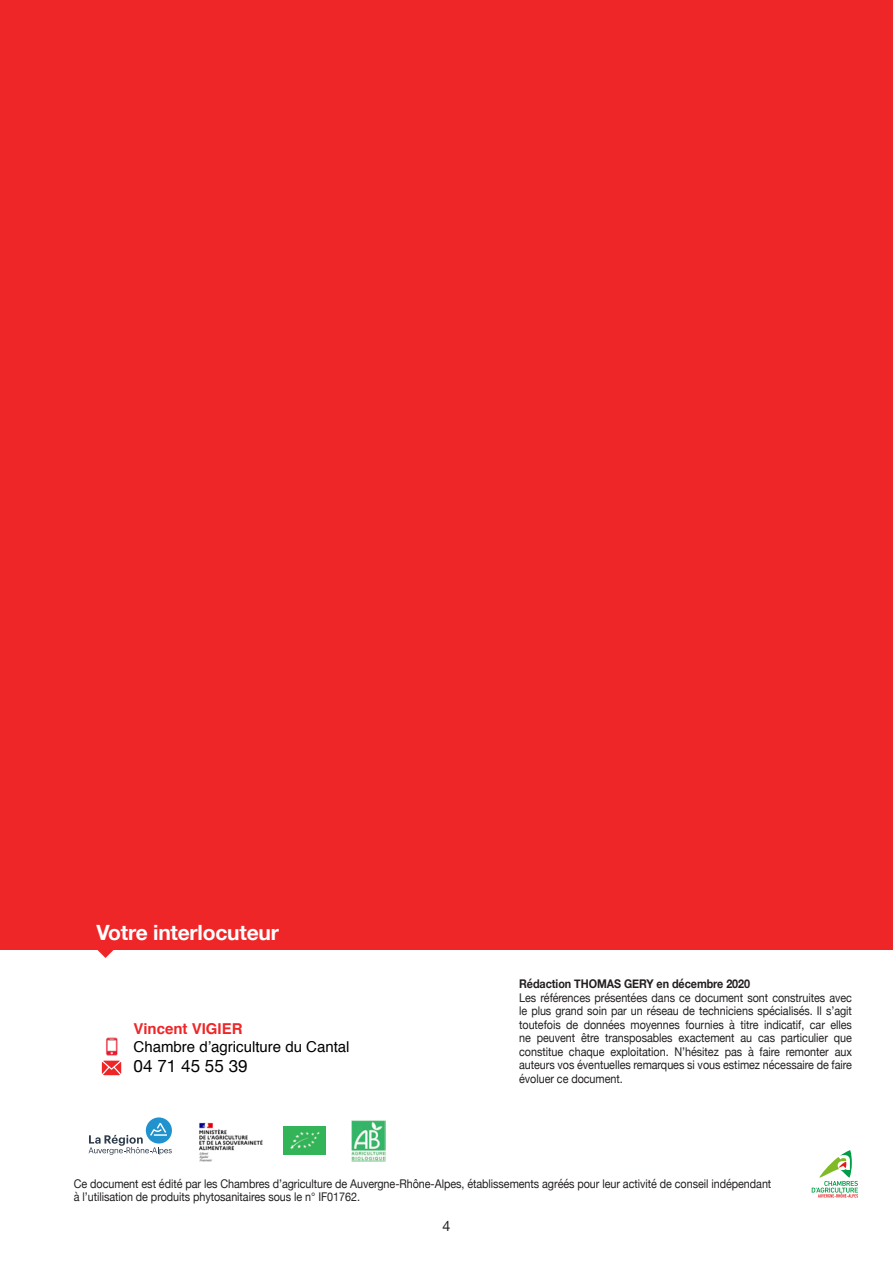
<style>
.page{position:relative;width:893px;height:1263px;background:#fff}
.page>*{position:absolute;margin:0;border:0;box-sizing:border-box;transform-origin:0 0}
.t1{font:700 21px "Helvetica Neue";letter-spacing:-.01em;color:#fff}
.t2{font:17.1px "Helvetica Neue";color:#000}
.t3{font:15px "Helvetica";color:#000}
.t4{font:700 15px "Helvetica";color:#ee2628}
.t5{font:14.25px "Helvetica Neue LT Std";color:#231f20}
.t6{font:12px/13.5px "Helvetica Neue";letter-spacing:-.005em;color:#231f20;scale:.9 1}
.t7{font:700 12px "Helvetica Neue";letter-spacing:-.005em;color:#231f20;scale:.9 1}
</style>
<div class="page">
<img style="left:283px;top:1126px;width:42px;height:29px">
<img style="left:352px;top:1120px;width:34px;height:41px">
<img style="left:198px;top:1122px;width:65px;height:40px">
<svg style="left:89px;top:1117px;width:83px;height:38px"></svg>
<svg style="left:812px;top:1150px;width:46px;height:47px"></svg>
<div style="left:0;top:0;width:893px;height:950px;background:#ee2628"></div>
<svg style="left:97px;top:950px;width:17px;height:8px"></svg>
<img style="left:106px;top:1037px;width:12px;height:19px">
<svg style="left:102px;top:1061px;width:19px;height:14px"></svg>
<p class="t1" style="left:96px;top:916px;width:184px">Votre interlocuteur</p>
<p class="t4" style="left:134px;top:1016px;width:110px">Vincent VIGIER</p>
<p class="t3" style="left:134px;top:1035px;width:217px">Chambre d’agriculture du Cantal</p>
<p class="t2" style="left:134px;top:1054px;width:116px">04 71 45 55 39</p>
<p class="t7" style="left:519px;top:974px;width:258px">Rédaction THOMAS GERY en décembre 2020</p>
<p class="t6" style="left:519px;top:991px;width:371px;text-align:justify">Les références présentées dans ce document sont construites avec le plus grand soin par un réseau de techniciens spécialisés. Il s’agit toutefois de données moyennes fournies à titre indicatif, car elles ne peuvent être transposables exactement au cas particulier que constitue chaque exploitation. N’hésitez pas à faire remonter aux auteurs vos éventuelles remarques si vous estimez nécessaire de faire évoluer ce document.</p>
<p class="t6" style="left:74px;top:1177px;width:776px">Ce document est édité par les Chambres d’agriculture de Auvergne-Rhône-Alpes, établissements agréés pour leur activité de conseil indépendant à l’utilisation de produits phytosanitaires sous le n° IF01762.</p>
<p class="t5" style="left:442px;top:1217px;width:9px">4</p>
</div>
